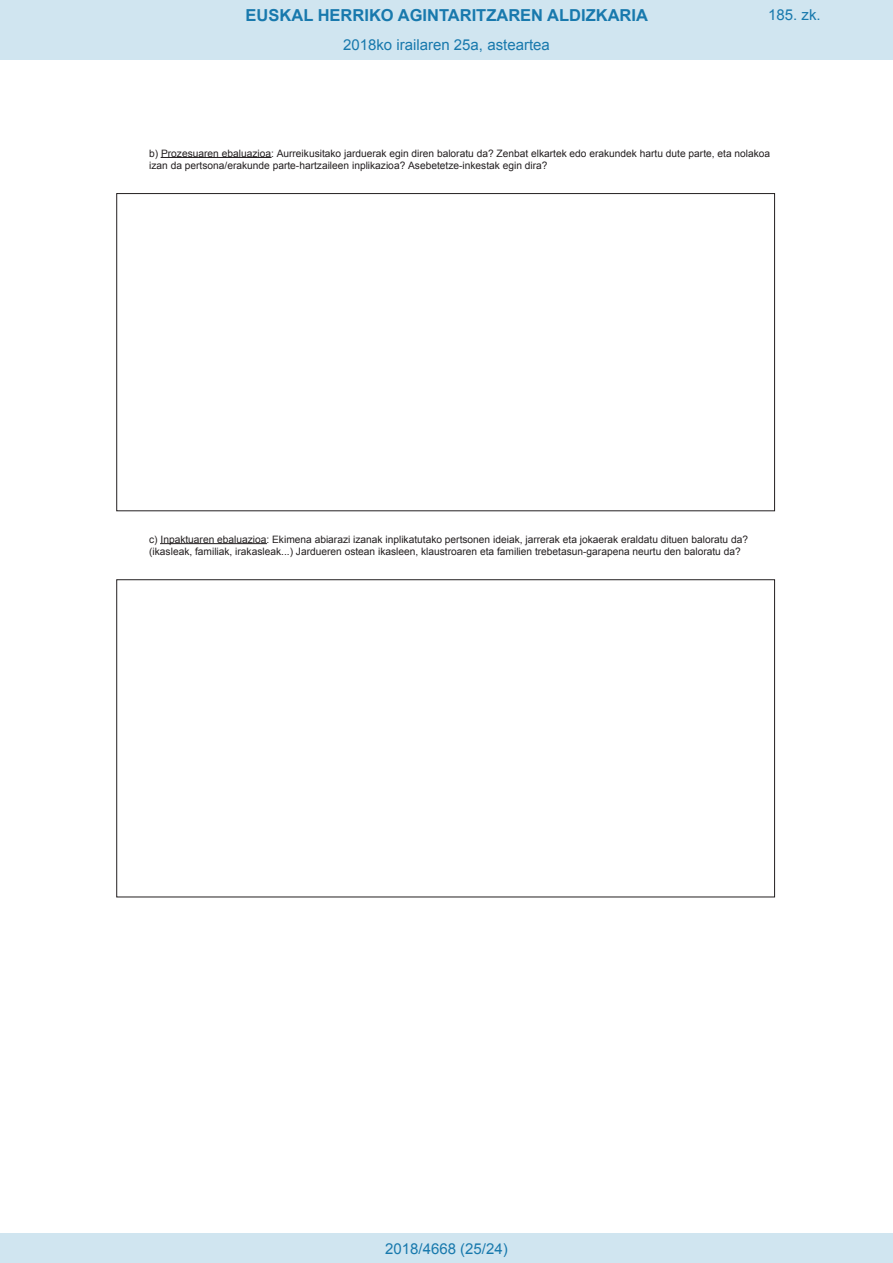
<style>
.page{position:relative;width:893px;height:1263px;background:#fff}
.page>*{position:absolute;margin:0;border:0;box-sizing:border-box;transform-origin:0 0}
.t1{font:700 16.5px "Arial";color:#1879ad}
.Paginacion_Centro{font:15px "Arial";color:#1879ad}
.t2{font:10.2px/12.3px "Arial";color:#231f20}
</style>
<div class="page">
<hr style="left:161px;top:157px;width:110px;height:1px;background:#231f20">
<hr style="left:161px;top:543px;width:106px;height:1px;background:#231f20">
<div style="left:0;top:0;width:893px;height:60px;background:#d0e5f0"></div>
<div style="left:0;top:1233px;width:893px;height:30px;background:#d0e5f0"></div>
<h1 class="t1" style="left:246px;top:4px;width:404px">EUSKAL HERRIKO AGINTARITZAREN ALDIZKARIA</h1>
<h2 class="Paginacion_Centro" style="left:768px;top:5px;width:54px">185. zk.</h2>
<h2 class="Paginacion_Centro" style="left:343px;top:35px;width:208px">2018ko irailaren 25a, asteartea</h2>
<p class="t2" style="left:149px;top:147px;width:622px">b) Prozesuaren ebaluazioa: Aurreikusitako jarduerak egin diren baloratu da? Zenbat elkartek edo erakundek hartu dute parte, eta nolakoa izan da pertsona/erakunde parte-hartzaileen inplikazioa? Asebetetze-inkestak egin dira?</p>
<p class="t2" style="left:149px;top:533px;width:600px">c) Inpaktuaren ebaluazioa: Ekimena abiarazi izanak inplikatutako pertsonen ideiak, jarrerak eta jokaerak eraldatu dituen baloratu da? (ikasleak, familiak, irakasleak...) Jardueren ostean ikasleen, klaustroaren eta familien trebetasun-garapena neurtu den baloratu da?</p>
<p class="Paginacion_Centro" style="left:385px;top:1238px;width:124px">2018/4668 (25/24)</p>
</div>
